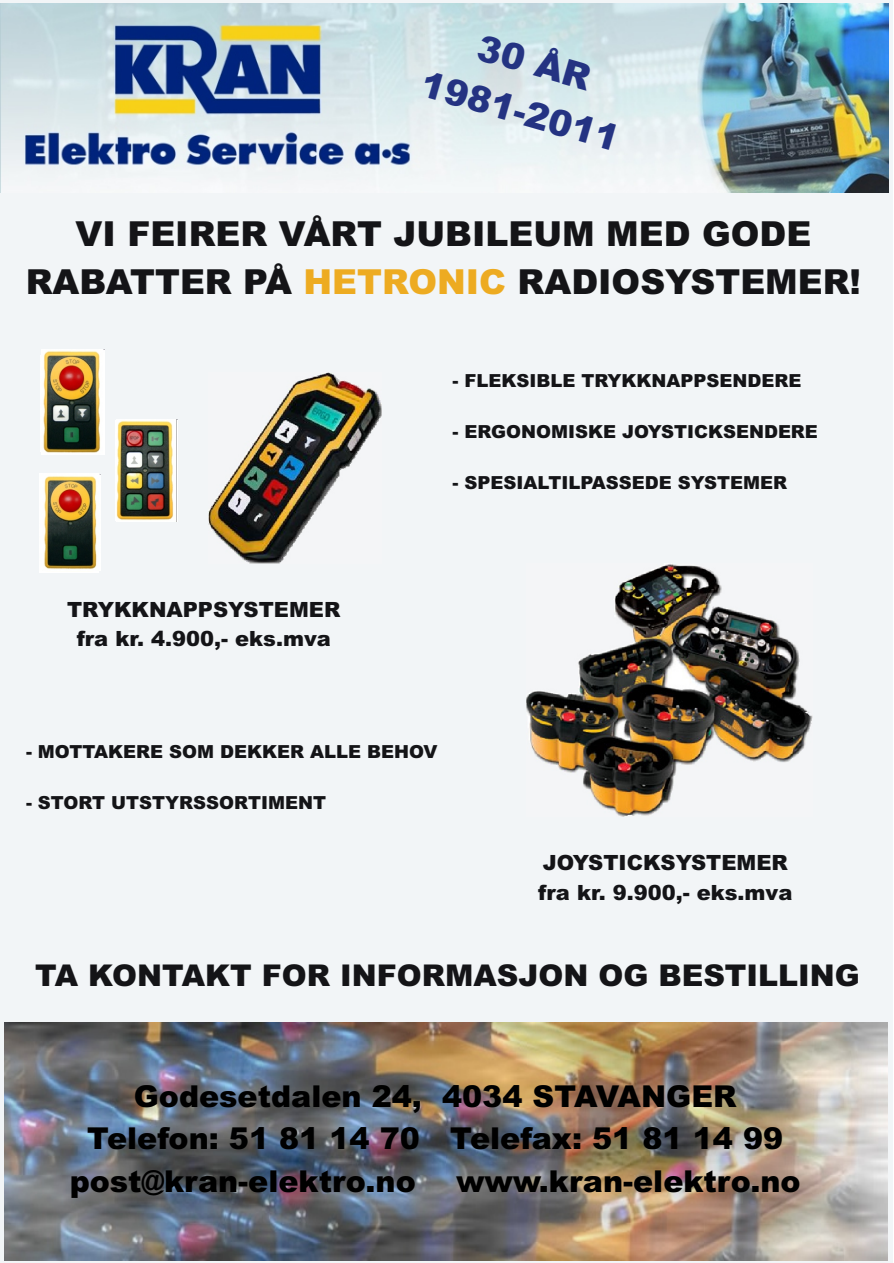
<style>
.page{position:relative;width:894px;height:1263px;background:#fff}
.page>*{position:absolute;margin:0;border:0;box-sizing:border-box;transform-origin:0 0}
.t1{font:900 36px "Arial";color:#243382}
.t2{font:900 34.5px/48.6px "Arial";color:#141417;text-align:center}
.t3{font:900 30.15px "Arial";color:#000}
.t4{font:900 30px "Arial";color:#141417}
.t5{font:900 21px/29.5px "Arial";color:#141417;text-align:center}
.t6{font:900 18px "Arial";color:#141417}
.s1{color:#edab21}
</style>
<div class="page">
<div style="left:0;top:0;width:893px;height:1263px;background:#f2f5f7"></div>
<img style="left:4px;top:1023px;width:883px;height:237px">
<img style="left:1px;top:3px;width:888px;height:189px">
<img style="left:40px;top:474px;width:59px;height:99px">
<img style="left:115px;top:420px;width:2px;height:100px">
<img style="left:209px;top:372px;width:172px;height:191px">
<img style="left:41px;top:350px;width:64px;height:104px">
<img style="left:42px;top:474px;width:58px;height:96px">
<img style="left:117px;top:419px;width:61px;height:103px">
<img style="left:526px;top:564px;width:287px;height:252px">
<h1 class="t1" style="left:482px;top:34px;width:118px;rotate:16deg">30 ÅR</h1>
<h1 class="t1" style="left:426px;top:70px;width:206px;rotate:16deg">1981-2011</h1>
<h2 class="t2" style="left:26px;top:213px;width:837px">VI FEIRER VÅRT JUBILEUM MED GODE<br>RABATTER PÅ <span class="s1">HETRONIC</span> RADIOSYSTEMER!</h2>
<p class="t6" style="left:452px;top:374px;width:350px">- FLEKSIBLE TRYKKNAPPSENDERE</p>
<p class="t6" style="left:452px;top:425px;width:367px">- ERGONOMISKE JOYSTICKSENDERE</p>
<p class="t6" style="left:452px;top:476px;width:336px">- SPESIALTILPASSEDE SYSTEMER</p>
<p class="t5" style="left:67px;top:597px;width:275px">TRYKKNAPPSYSTEMER fra kr. 4.900,- eks.mva</p>
<p class="t6" style="left:26px;top:745px;width:413px">- MOTTAKERE SOM DEKKER ALLE BEHOV</p>
<p class="t6" style="left:26px;top:796px;width:301px">- STORT UTSTYRSSORTIMENT</p>
<p class="t5" style="left:538px;top:850px;width:256px;text-align:left">JOYSTICKSYSTEMER fra kr. 9.900,- eks.mva</p>
<h3 class="t4" style="left:35px;top:965px;width:826px">TA KONTAKT FOR INFORMASJON OG BESTILLING</h3>
<h3 class="t3" style="left:134px;top:1085px;width:604px">Godesetdalen 24, 4034 STAVANGER</h3>
<h3 class="t3" style="left:87px;top:1128px;width:698px">Telefon: 51 81 14 70 Telefax: 51 81 14 99</h3>
<h3 class="t3" style="left:70px;top:1170px;width:348px">post@kran-elektro.no</h3>
<h3 class="t3" style="left:456px;top:1170px;width:346px">www.kran-elektro.no</h3>
</div>
